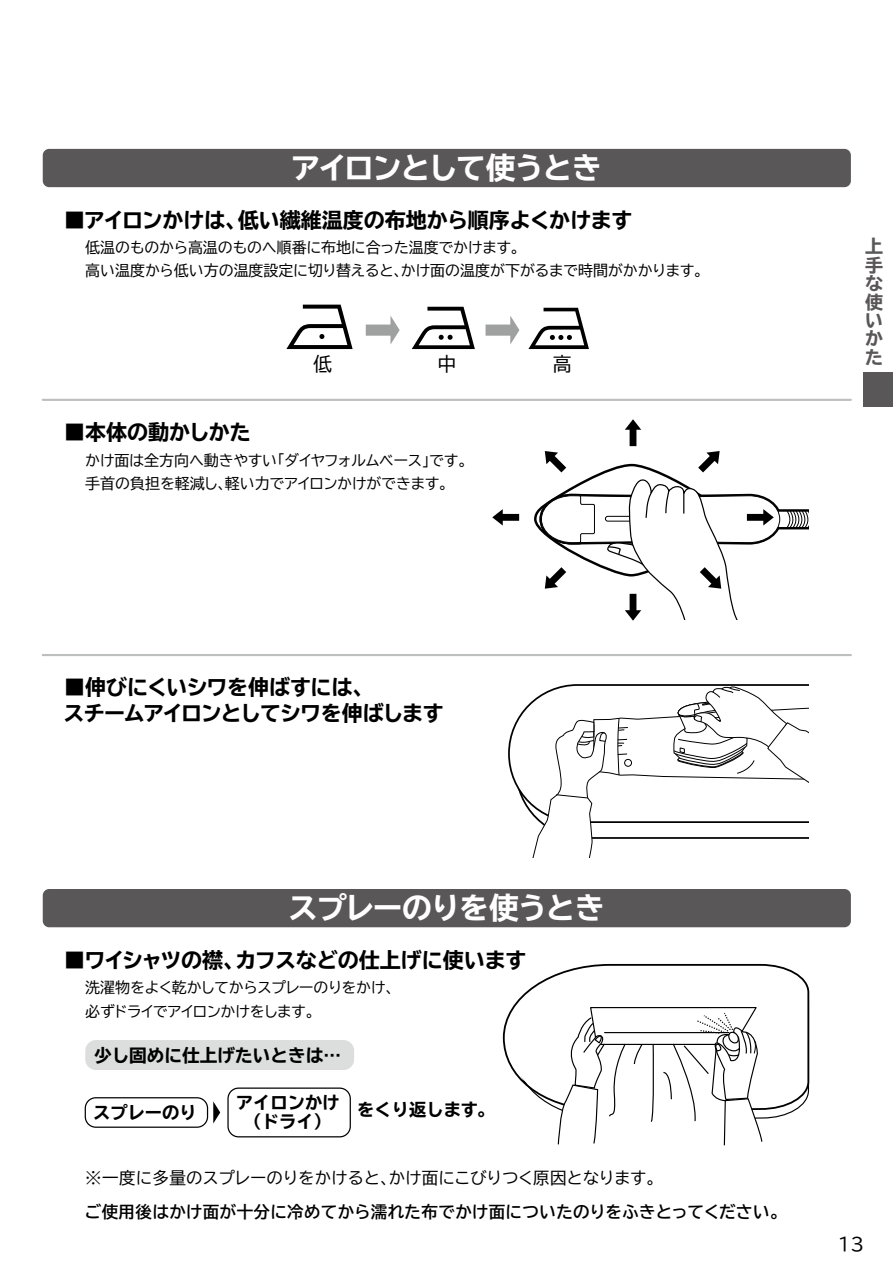
<style>
.page{position:relative;width:893px;height:1263px;background:#fff}
.page>*{position:absolute;margin:0;border:0;box-sizing:border-box;transform-origin:0 0}
.t1{font:700 expanded 29.7px "TBUD Go Std";letter-spacing:-.04em;color:#fff}
.t2{font:700 expanded 21px "TBUD Go Std";letter-spacing:-.015em;color:#000}
.t3{font:700 expanded 21px/25.5px "TBUD Go Std";letter-spacing:-.04em;color:#000}
.t4{font:18.9px "TBUD Go Std";color:#000}
.t5{font:700 expanded 18px/18.3px "TBUD Go Std";color:#595757;text-align:justify}
.t6{font:18px "TBUD Go Std";color:#000}
.t7{font:700 expanded 17.7px "TBUD Go Std";color:#000}
.t8{font:700 expanded 17.25px/12.8px "TBUD Go Std";color:#000}
.t9{font:700 16.5px "TBUD Go Std";letter-spacing:.025em;color:#000}
.t10{font:16.5px "TBUD Go Std";letter-spacing:-.015em;color:#000}
.t11{font:15px/23.4px "TBUD Go Std";letter-spacing:-.02em;color:#000}
.t12{font:15px/23.4px "TBUD Go Std";letter-spacing:-.06em;color:#000}
</style>
<div class="page">
<div style="left:864px;top:372px;width:29px;height:34px;background:#595757"></div>
<div style="left:43px;top:149px;width:808px;height:38px;background:#595757;border-radius:6px"></div>
<div style="left:43px;top:889px;width:808px;height:38px;background:#595757;border-radius:6px"></div>
<hr style="left:43px;top:399px;width:808px;height:2px;background:#bdbebe">
<hr style="left:43px;top:654px;width:808px;height:2px;background:#bdbebe">
<div style="left:366px;top:325px;width:27px;height:11px;background:#9fa0a0"></div>
<svg style="left:390px;top:316px;width:10px;height:28px"></svg>
<div style="left:486px;top:325px;width:26px;height:11px;background:#9fa0a0"></div>
<svg style="left:510px;top:316px;width:9px;height:28px"></svg>
<svg style="left:286px;top:305px;width:67px;height:44px"></svg>
<svg style="left:412px;top:307px;width:63px;height:42px"></svg>
<svg style="left:528px;top:308px;width:61px;height:41px"></svg>
<svg style="left:492px;top:509px;width:27px;height:16px"></svg>
<svg style="left:534px;top:419px;width:274px;height:202px"></svg>
<div style="left:85px;top:1040px;width:269px;height:30px;background:#dcdddd;border-radius:11px"></div>
<div style="left:85px;top:1097px;width:123px;height:31px;border:1px solid #000;border-radius:11px"></div>
<svg style="left:213px;top:1101px;width:7px;height:22px"></svg>
<div style="left:227px;top:1087px;width:124px;height:50px;border:1px solid #000;border-radius:11px"></div>
<svg style="left:504px;top:965px;width:306px;height:181px"></svg>
<svg style="left:508px;top:684px;width:300px;height:173px"></svg>
<h1 class="t1" style="left:290px;top:151px;width:313px">アイロンとして使うとき</h1>
<h2 class="t2" style="left:64px;top:208px;width:570px">■アイロンかけは、低い繊維温度の布地から順序よくかけます</h2>
<p class="t11" style="left:85px;top:236px;width:625px">低温のものから高温のものへ順番に布地に合った温度でかけます。<br>高い温度から低い方の温度設定に切り替えると、かけ面の温度が下がるまで時間がかかります。</p>
<p class="t4" style="left:313px;top:349px;width:20px">低</p>
<p class="t4" style="left:437px;top:349px;width:20px">中</p>
<p class="t4" style="left:553px;top:349px;width:20px">高</p>
<h2 class="t2" style="left:64px;top:421px;width:188px">■本体の動かしかた</h2>
<p class="t11" style="left:85px;top:448px;width:390px">かけ面は全方向へ動きやすい「ダイヤフォルムベース」です。手首の負担を軽減し、軽い力でアイロンかけができます。</p>
<p class="t5" style="left:865px;top:238px;width:19px">上手な使いかた</p>
<h2 class="t3" style="left:64px;top:675px;width:382px">■伸びにくいシワを伸ばすには、<br>スチームアイロンとしてシワを伸ばします</h2>
<h1 class="t1" style="left:288px;top:891px;width:318px">スプレーのりを使うとき</h1>
<h2 class="t2" style="left:64px;top:948px;width:464px">■ワイシャツの襟、カフスなどの仕上げに使います</h2>
<p class="t12" style="left:85px;top:976px;width:317px">洗濯物をよく乾かしてからスプレーのりをかけ、必ずドライでアイロンかけをします。</p>
<p class="t7" style="left:94px;top:1046px;width:249px">少し固めに仕上げたいときは…</p>
<p class="t8" style="left:93px;top:1106px;width:105px">スプレーのり</p>
<p class="t8" style="left:244px;top:1103px;width:252px;text-indent:-9px">アイロンかけ をくり返します。（ドライ）</p>
<p class="t10" style="left:85px;top:1164px;width:579px">※一度に多量のスプレーのりをかけると、かけ面にこびりつく原因となります。</p>
<p class="t9" style="left:85px;top:1198px;width:703px">ご使用後はかけ面が十分に冷めてから濡れた布でかけ面についたのりをふきとってください。</p>
<p class="t6" style="left:838px;top:1229px;width:28px">13</p>
</div>
